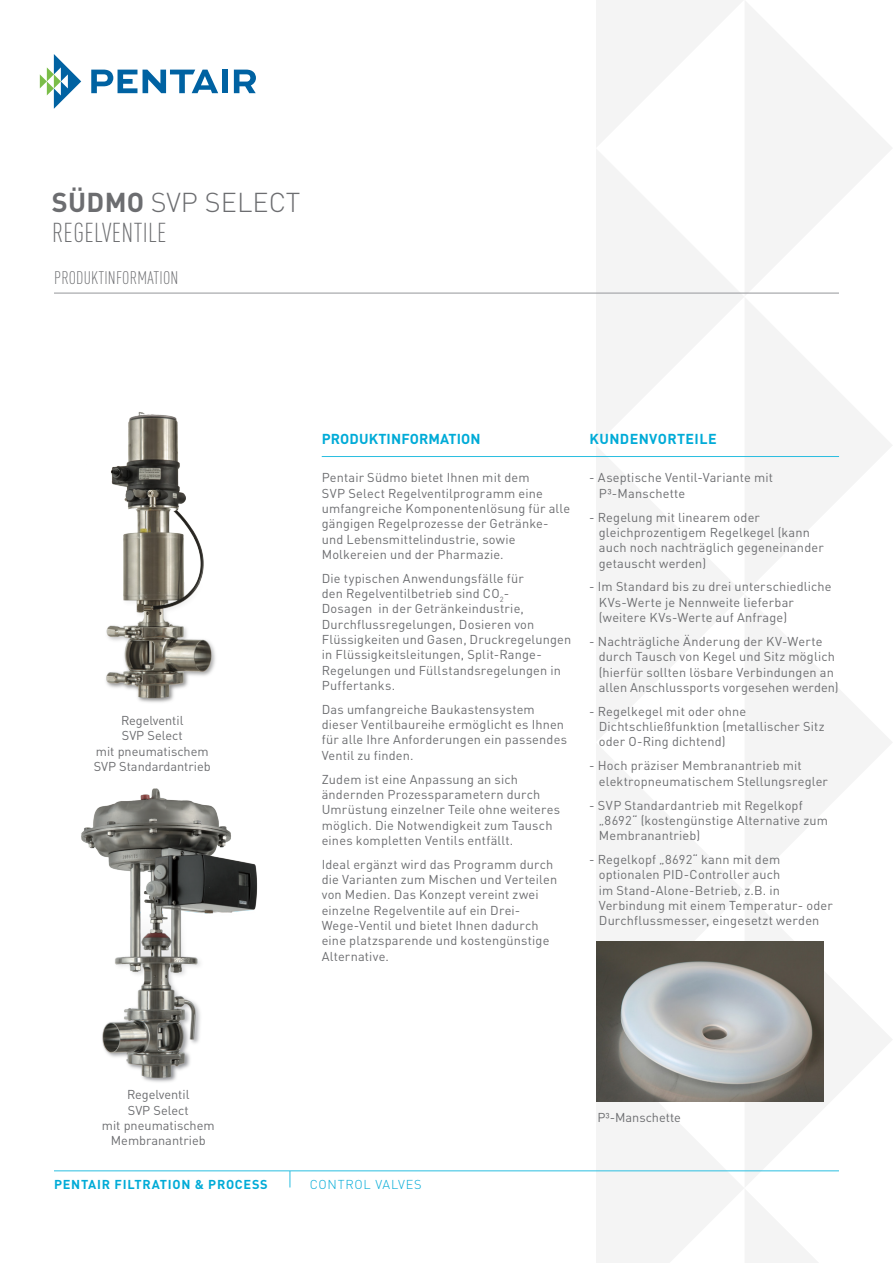
<style>
.page{position:relative;width:893px;height:1263px;background:#fff}
.page>*{position:absolute;margin:0;border:0;box-sizing:border-box;transform-origin:0 0}
.BrandedProductLine_T{font:300 27px "DIN Pro";color:#6c6d70}
.C_Descriptor_Title{font:300 condensed 27px "DIN Pro";letter-spacing:.01em;color:#6c6d70}
.C_TitleSection{font:300 condensed 18px "DIN Pro";letter-spacing:.01em;color:#6c6d70}
.C_SubTitleBodyCopy{font:700 14.25px "DIN Pro";letter-spacing:.01em;color:#00abd7}
.C_SubTitleBodyCopy-2{font:700 14.25px "DIN Pro";letter-spacing:.03em;color:#00abd7}
.C_BodyCopy{font:12.75px/15.3px "DIN Pro";letter-spacing:.01em;color:#6c6d70}
.t1{font:700 12.75px "DIN Pro";letter-spacing:.06em;color:#00abd7}
.t2{font:300 12.75px "DIN Pro";letter-spacing:.06em;color:#00abd7}
.s1{font-weight:700}
</style>
<div class="page">
<svg style="left:596px;top:0;width:296px;height:148px"></svg>
<svg style="left:596px;top:148px;width:296px;height:297px"></svg>
<svg style="left:596px;top:445px;width:296px;height:297px"></svg>
<svg style="left:596px;top:742px;width:296px;height:430px"></svg>
<svg style="left:596px;top:1039px;width:237px;height:224px;fill:#f4f4f4"></svg>
<hr style="left:54px;top:1170px;width:785px;height:1px;background:#2abee0">
<svg style="left:290px;top:1171px;width:1px;height:16px"></svg>
<svg style="left:40px;top:54px;width:41px;height:55px"></svg>
<svg style="left:91px;top:70px;width:46px;height:23px"></svg>
<svg style="left:143px;top:70px;width:75px;height:23px"></svg>
<div style="left:222px;top:70px;width:6px;height:23px;background:#0062a2"></div>
<svg style="left:234px;top:70px;width:22px;height:23px"></svg>
<hr style="left:54px;top:293px;width:785px;height:1px;background:#95979a">
<hr style="left:322px;top:456px;width:517px;height:1px;background:#2abee0">
<img style="left:81px;top:788px;width:177px;height:294px">
<img style="left:597px;top:942px;width:226px;height:159px">
<img style="left:106px;top:412px;width:110px;height:291px">
<p class="BrandedProductLine_T" style="left:52px;top:182px;width:250px"><span class="s1">SÜDMO</span> SVP SELECT</p>
<p class="C_Descriptor_Title" style="left:52px;top:214px;width:116px">REGELVENTILE</p>
<p class="C_TitleSection" style="left:54px;top:265px;width:126px">PRODUKTINFORMATION</p>
<p class="C_BodyCopy" style="left:94px;top:711px;width:119px;text-align:center">Regelventil<br>SVP Select<br>mit pneumatischem<br>SVP Standardantrieb</p>
<p class="C_BodyCopy" style="left:102px;top:1086px;width:114px;text-align:center">Regelventil<br>SVP Select<br>mit pneumatischem<br>Membranantrieb</p>
<p class="C_SubTitleBodyCopy" style="left:322px;top:427px;width:160px">PRODUKTINFORMATION</p>
<p class="C_SubTitleBodyCopy-2" style="left:589px;top:427px;width:129px">KUNDENVORTEILE</p>
<p class="C_BodyCopy" style="left:322px;top:469px;width:250px">Pentair Südmo bietet Ihnen mit dem<br>SVP Select Regelventilprogramm eine umfangreiche Komponentenlösung für alle gängigen Regelprozesse der Getränke&shy;und Lebensmittelindustrie, sowie Molkereien und der Pharmazie.</p>
<p class="C_BodyCopy" style="left:322px;top:569px;width:251px">Die typischen Anwendungsfälle für<br>den Regelventilbetrieb sind CO<sub>2</sub>-<br>Dosagen in der Getränkeindustrie, Durchflussregelungen, Dosieren von Flüssigkeiten und Gasen, Druckregelungen in Flüssigkeitsleitungen, Split-Range-Regelungen und Füllstandsregelungen in Puffertanks.</p>
<p class="C_BodyCopy" style="left:322px;top:700px;width:247px">Das umfangreiche Baukastensystem dieser Ventilbaureihe ermöglicht es Ihnen für alle Ihre Anforderungen ein passendes Ventil zu finden.</p>
<p class="C_BodyCopy" style="left:322px;top:770px;width:240px">Zudem ist eine Anpassung an sich ändernden Prozessparametern durch Umrüstung einzelner Teile ohne weiteres möglich. Die Notwendigkeit zum Tausch eines kompletten Ventils entfällt.</p>
<p class="C_BodyCopy" style="left:322px;top:855px;width:237px">Ideal ergänzt wird das Programm durch die Varianten zum Mischen und Verteilen von Medien. Das Konzept vereint zwei einzelne Regelventile auf ein Drei-Wege-Ventil und bietet Ihnen dadurch eine platzsparende und kostengünstige Alternative.</p>
<p class="C_BodyCopy" style="left:599px;top:469px;width:176px;text-indent:-10px">- Aseptische Ventil-Variante mit<br>P³-Manschette</p>
<p class="C_BodyCopy" style="left:599px;top:508px;width:226px;text-indent:-10px">- Regelung mit linearem oder gleichprozentigem Regelkegel (kann auch noch nachträglich gegeneinander getauscht werden)</p>
<p class="C_BodyCopy" style="left:599px;top:578px;width:234px;text-indent:-10px">- Im Standard bis zu drei unterschiedliche<br>KVs-Werte je Nennweite lieferbar (weitere KVs-Werte auf Anfrage)</p>
<p class="C_BodyCopy" style="left:599px;top:632px;width:241px;text-indent:-10px">- Nachträgliche Änderung der KV-Werte durch Tausch von Kegel und Sitz möglich (hierfür sollten lösbare Verbindungen an allen Anschlussports vorgesehen werden)</p>
<p class="C_BodyCopy" style="left:599px;top:702px;width:227px;text-indent:-10px">- Regelkegel mit oder ohne<br>Dichtschließfunktion (metallischer Sitz oder O-Ring dichtend)</p>
<p class="C_BodyCopy" style="left:599px;top:757px;width:231px;text-indent:-10px">- Hoch präziser Membranantrieb mit elektropneumatischem Stellungsregler</p>
<p class="C_BodyCopy" style="left:599px;top:796px;width:231px;text-indent:-10px">- SVP Standardantrieb mit Regelkopf „8692“ (kostengünstige Alternative zum<br>Membranantrieb)</p>
<p class="C_BodyCopy" style="left:599px;top:851px;width:235px;text-indent:-10px">- Regelkopf „8692“ kann mit dem optionalen PID-Controller auch<br>im Stand-Alone-Betrieb, z.B. in Verbindung mit einem Temperatur- oder Durchflussmesser, eingesetzt werden</p>
<p class="C_BodyCopy" style="left:598px;top:1109px;width:85px">P³-Manschette</p>
<p class="t1" style="left:54px;top:1174px;width:215px">PENTAIR FILTRATION &amp; PROCESS</p>
<p class="t2" style="left:310px;top:1174px;width:113px">CONTROL VALVES</p>
</div>
